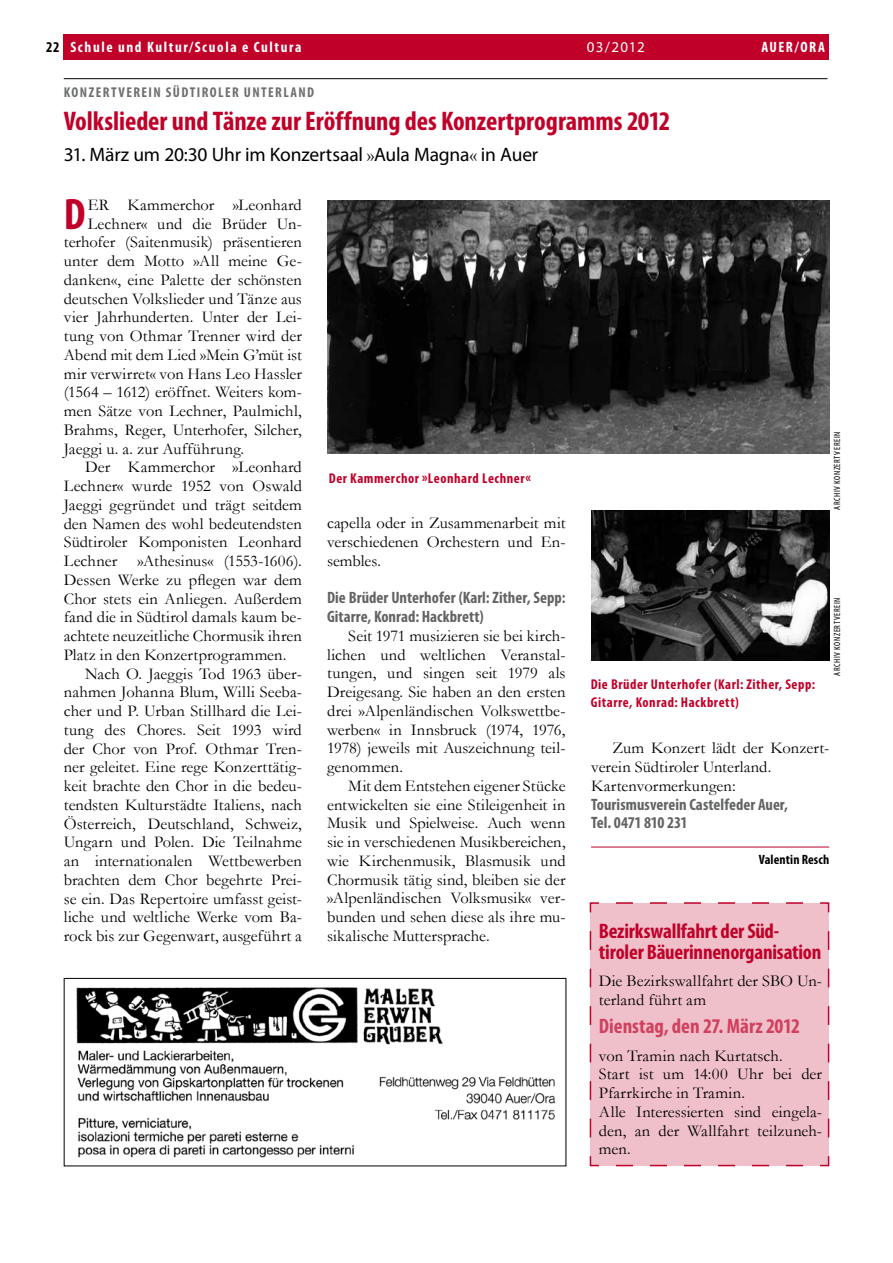
<style>
.page{position:relative;width:893px;height:1263px;background:#fff}
.page>*{position:absolute;margin:0;border:0;box-sizing:border-box;transform-origin:0 0}
.t1{font:700 condensed 44.25px "Myriad Pro";color:#c00029}
.t2{font:700 condensed 27px "Myriad Pro";color:#c00029}
.t3{font:700 condensed 21px/21px "Myriad Pro";letter-spacing:-.01em;color:#c00029}
.t4{font:700 condensed 21px "Myriad Pro";color:#d0405f}
.t5{font:19.5px "Myriad Pro";letter-spacing:-.01em;color:#000}
.t6{font:16.5px/18.8px "Garamond";letter-spacing:.005em;color:#000;text-align:justify}
.t7{font:700 condensed 16.5px/18.8px "Myriad Pro";letter-spacing:.005em;color:#626364}
.t8{font:16.5px "Garamond";letter-spacing:.025em;color:#000}
.t9{font:700 condensed 15px "Myriad Pro";letter-spacing:.11em;color:#fff}
.t10{font:15px "Myriad Pro";letter-spacing:.07em;color:#fff}
.t11{font:700 condensed 15px "Myriad Pro";color:#000}
.t12{font:700 condensed 14.25px/18px "Myriad Pro";letter-spacing:.04em;color:#c00029}
.t13{font:700 condensed 14.25px "Myriad Pro";color:#6e6f70}
.t14{font:700 condensed 13.5px "Myriad Pro";letter-spacing:.01em;color:#000}
.t15{font:condensed 9px "Myriad Pro";letter-spacing:.065em;color:#000}
.s1{font-family:"Garamond"}
</style>
<div class="page">
<div style="left:64px;top:34px;width:765px;height:26px;background:#c00029"></div>
<img style="left:327px;top:201px;width:502px;height:253px">
<hr style="left:64px;top:78px;width:763px;height:1px;background:#000">
<img style="left:76px;top:987px;width:480px;height:171px">
<div style="left:64px;top:978px;width:502px;height:188px;border:1px solid #000"></div>
<img style="left:591px;top:511px;width:238px;height:149px">
<hr style="left:591px;top:847px;width:238px;height:1px;background:#c00029">
<div style="left:589px;top:902px;width:241px;height:265px;background:#efbfca"></div>
<p class="t9" style="left:70px;top:37px;width:233px">Schule und Kultur/Scuola e Cultura</p>
<p class="t11" style="left:46px;top:37px;width:15px">22</p>
<p class="t10" style="left:587px;top:37px;width:59px">03/2012</p>
<p class="t9" style="left:761px;top:37px;width:65px">AUER/ORA</p>
<p class="t13" style="left:64px;top:83px;width:33px">konzertverei</p>
<p class="t13" style="left:153px;top:83px;width:37px">n südtiroler</p>
<p class="t13" style="left:244px;top:83px;width:26px">unterla</p>
<p class="t13" style="left:298px;top:83px;width:16px">nd</p>
<h2 class="t2" style="left:64px;top:104px;width:608px">Volkslieder und Tänze zur Eröffnung des Konzertprogramms 2012</h2>
<p class="t5" style="left:64px;top:143px;width:476px">31. März um 20:30 Uhr im Konzertsaal <span class="s1">»</span>Aula Magna<span class="s1">«</span> in Auer</p>
<h1 class="t1" style="left:64px;top:186px;width:23px">D</h1>
<p class="t6" style="left:88px;top:195px;width:12px">er</p>
<p class="t6" style="left:127px;top:195px;width:176px">Kammerchor »Leonhard</p>
<p class="t6" style="left:88px;top:214px;width:216px">Lechner« und die Brüder Un-</p>
<p class="t6" style="left:64px;top:232px;width:240px">terhofer (Saitenmusik) präsentieren</p>
<p class="t6" style="left:64px;top:251px;width:240px">unter dem Motto »All meine Ge-</p>
<p class="t6" style="left:64px;top:270px;width:240px">danken«, eine Palette der schönsten</p>
<p class="t6" style="left:64px;top:289px;width:240px">deutschen Volkslieder und Tänze aus</p>
<p class="t6" style="left:64px;top:307px;width:240px">vier Jahrhunderten. Unter der Lei-</p>
<p class="t6" style="left:64px;top:326px;width:240px">tung von Othmar Trenner wird der</p>
<p class="t6" style="left:64px;top:345px;width:240px">Abend mit dem Lied »Mein G’müt ist</p>
<p class="t6" style="left:64px;top:364px;width:240px">mir verwirret« von Hans Leo Hassler</p>
<p class="t6" style="left:64px;top:382px;width:240px">(1564 – 1612) eröffnet. Weiters kom-</p>
<p class="t6" style="left:64px;top:401px;width:240px">men Sätze von Lechner, Paulmichl,</p>
<p class="t6" style="left:64px;top:420px;width:240px">Brahms, Reger, Unterhofer, Silcher,</p>
<p class="t8" style="left:64px;top:437px;width:182px">Jaeggi u. a. zur Aufführung.</p>
<p class="t6" style="left:85px;top:457px;width:218px">Der Kammerchor »Leonhard</p>
<p class="t6" style="left:64px;top:476px;width:240px">Lechner« wurde 1952 von Oswald</p>
<p class="t6" style="left:64px;top:495px;width:240px">Jaeggi gegründet und trägt seitdem</p>
<p class="t6" style="left:64px;top:514px;width:240px">den Namen des wohl bedeutendsten</p>
<p class="t6" style="left:64px;top:532px;width:240px">Südtiroler Komponisten Leonhard</p>
<p class="t6" style="left:64px;top:551px;width:240px">Lechner »Athesinus« (1553-1606).</p>
<p class="t6" style="left:64px;top:570px;width:240px">Dessen Werke zu pflegen war dem</p>
<p class="t6" style="left:64px;top:589px;width:240px">Chor stets ein Anliegen. Außerdem</p>
<p class="t6" style="left:64px;top:607px;width:240px">fand die in Südtirol damals kaum be-</p>
<p class="t6" style="left:64px;top:626px;width:240px">achtete neuzeitliche Chormusik ihren</p>
<p class="t6" style="left:64px;top:645px;width:224px">Platz in den Konzertprogrammen.</p>
<p class="t6" style="left:85px;top:664px;width:218px">Nach O. Jaeggis Tod 1963 über-</p>
<p class="t6" style="left:64px;top:682px;width:240px">nahmen Johanna Blum, Willi Seeba-</p>
<p class="t6" style="left:64px;top:701px;width:240px">cher und P. Urban Stillhard die Lei-</p>
<p class="t6" style="left:64px;top:720px;width:240px">tung des Chores. Seit 1993 wird</p>
<p class="t6" style="left:64px;top:739px;width:240px">der Chor von Prof. Othmar Tren-</p>
<p class="t6" style="left:64px;top:757px;width:240px">ner geleitet. Eine rege Konzerttätig-</p>
<p class="t6" style="left:64px;top:776px;width:240px">keit brachte den Chor in die bedeu-</p>
<p class="t6" style="left:64px;top:795px;width:240px">tendsten Kulturstädte Italiens, nach</p>
<p class="t6" style="left:64px;top:813px;width:240px">Österreich, Deutschland, Schweiz,</p>
<p class="t6" style="left:64px;top:832px;width:240px">Ungarn und Polen. Die Teilnahme</p>
<p class="t6" style="left:64px;top:851px;width:240px">an internationalen Wettbewerben</p>
<p class="t6" style="left:64px;top:870px;width:240px">brachten dem Chor begehrte Prei-</p>
<p class="t6" style="left:64px;top:888px;width:240px">se ein. Das Repertoire umfasst geist-</p>
<p class="t6" style="left:64px;top:907px;width:240px">liche und weltliche Werke vom Ba-</p>
<p class="t6" style="left:64px;top:926px;width:240px">rock bis zur Gegenwart, ausgeführt a</p>
<p class="t12" style="left:329px;top:469px;width:203px">Der Kammerchor »Leonhard Lechner«</p>
<p class="t6" style="left:327px;top:513px;width:240px">capella oder in Zusammenarbeit mit verschiedenen Orchestern und En&shy;sembles.</p>
<p class="t7" style="left:327px;top:588px;width:240px">Die Brüder Unterhofer (Karl: Zither, Sepp:<br>Gitarre, Konrad: Hackbrett)</p>
<p class="t6" style="left:327px;top:626px;width:240px;text-indent:21px">Seit 1971 musizieren sie bei kirch&shy;lichen und weltlichen Veranstal&shy;tungen, und singen seit 1979 als Dreigesang. Sie haben an den ersten drei »Alpenländischen Volkswettbe&shy;werben« in Innsbruck (1974, 1976, 1978) jeweils mit Auszeichnung teil&shy;genommen.</p>
<p class="t6" style="left:327px;top:776px;width:240px;text-indent:21px">Mit dem Entstehen eigener Stücke entwickelten sie eine Stileigenheit in Musik und Spielweise. Auch wenn sie in verschiedenen Musikbereichen, wie Kirchenmusik, Blasmusik und Chormusik tätig sind, bleiben sie der »Alpenländischen Volksmusik« ver&shy;bunden und sehen diese als ihre mu&shy;sikalische Muttersprache.</p>
<p class="t15" style="left:832px;top:510px;width:80px;rotate:-90deg">archiv konzertverein</p>
<p class="t12" style="left:591px;top:675px;width:226px">Die Brüder Unterhofer (Karl: Zither, Sepp:<br>Gitarre, Konrad: Hackbrett)</p>
<p class="t15" style="left:832px;top:676px;width:80px;rotate:-90deg">archiv konzertverein</p>
<p class="t6" style="left:591px;top:738px;width:240px;text-align:left;text-indent:21px">Zum Konzert lädt der Konzert&shy;verein Südtiroler Unterland.<br>Kartenvormerkungen:</p>
<p class="t7" style="left:591px;top:794px;width:198px">Tourismusverein Castelfeder Auer,<br>Tel. 0471 810 231</p>
<p class="t14" style="left:759px;top:851px;width:72px">Valentin Resch</p>
<p class="t3" style="left:599px;top:919px;width:224px">Bezirkswallfahrt der Süd&shy;tiroler Bäuerinnenorganisation</p>
<p class="t6" style="left:599px;top:971px;width:225px">Die Bezirkswallfahrt der SBO Un&shy;terland führt am</p>
<p class="t4" style="left:599px;top:1013px;width:202px">Dienstag, den 27. März 2012</p>
<p class="t6" style="left:599px;top:1045px;width:225px;text-align:left">von Tramin nach Kurtatsch.<br>Start ist um 14:00 Uhr bei der<br>Pfarrkirche in Tramin.<br>Alle Interessierten sind eingela&shy;den, an der Wallfahrt teilzuneh&shy;men.</p>
</div>
